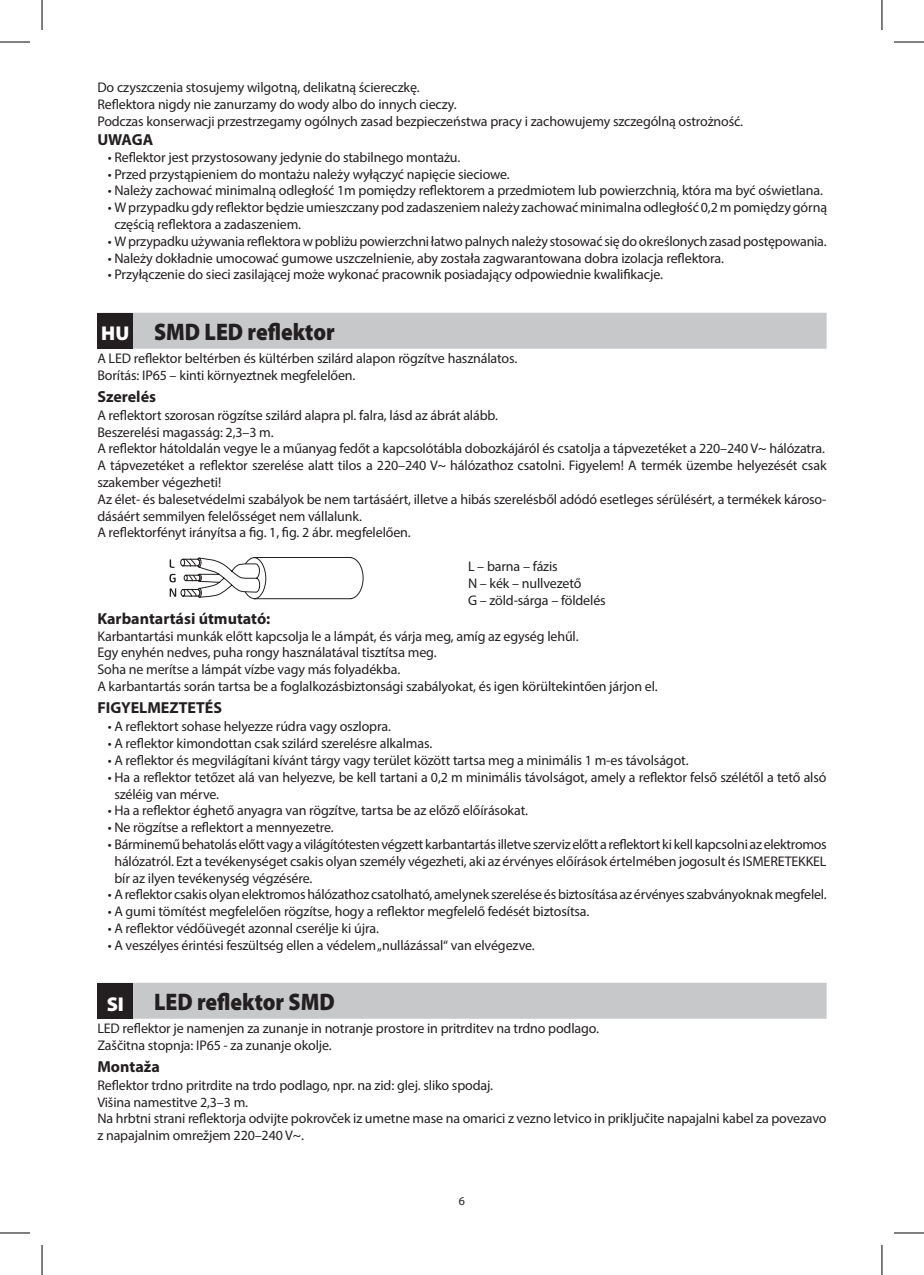
<style>
.page{position:relative;width:924px;height:1275px;background:#fff}
.page>*{position:absolute;margin:0;border:0;box-sizing:border-box;transform-origin:0 0}
.t1{font:900 24px "Myriad Pro";color:#231f20;scale:.9 1}
.t2{font:900 20px "Myriad Pro";color:#fff}
.t3{font:700 16px "Myriad Pro";color:#231f20}
.t4{font:14px/16.8px "Myriad Pro";letter-spacing:-.01em;color:#231f20}
.t5{font:12px "Myriad Pro";color:#231f20}
.s1{font-size:20px;color:#fff}
</style>
<div class="page">
<div style="left:97px;top:313px;width:729px;height:36px;background:#c7c8ca"></div>
<div style="left:97px;top:313px;width:36px;height:35px;background:#231f20"></div>
<svg style="left:169px;top:557px;width:195px;height:43px"></svg>
<div style="left:97px;top:982px;width:729px;height:36px;background:#c7c8ca"></div>
<div style="left:97px;top:983px;width:36px;height:36px;background:#231f20"></div>
<hr style="left:0;top:42px;width:30px;height:1px;background:#000">
<hr style="left:893px;top:42px;width:30px;height:1px;background:#000">
<hr style="left:0;top:1232px;width:30px;height:1px;background:#000">
<hr style="left:893px;top:1232px;width:30px;height:1px;background:#000">
<hr style="left:42px;top:0;width:1px;height:30px;background:#000">
<hr style="left:42px;top:1245px;width:1px;height:30px;background:#000">
<hr style="left:881px;top:0;width:1px;height:30px;background:#000">
<hr style="left:881px;top:1245px;width:1px;height:30px;background:#000">
<p class="t4" style="left:97px;top:79px;width:647px">Do czyszczenia stosujemy wilgotną, delikatną ściereczkę.<br>Reflektora nigdy nie zanurzamy do wody albo do innych cieczy.<br>Podczas konserwacji przestrzegamy ogólnych zasad bezpieczeństwa pracy i zachowujemy szczególną ostrożność.</p>
<p class="t3" style="left:97px;top:129px;width:57px">UWAGA</p>
<p class="t4" style="left:108px;top:148px;width:354px">• Reflektor jest przystosowany jedynie do stabilnego montażu.</p>
<p class="t4" style="left:108px;top:165px;width:403px">• Przed przystąpieniem do montażu należy wyłączyć napięcie sieciowe.</p>
<p class="t4" style="left:108px;top:182px;width:716px">• Należy zachować minimalną odległość 1m pomiędzy reflektorem a przedmiotem lub powierzchnią, która ma być oświetlana.</p>
<p class="t4" style="left:114px;top:199px;width:713px;text-indent:-7px">• W przypadku gdy reflektor będzie umieszczany pod zadaszeniem należy zachować minimalna odległość 0,2 m pomiędzy górną częścią reflektora a zadaszeniem.</p>
<p class="t4" style="left:108px;top:232px;width:720px">• W przypadku używania reflektora w pobliżu powierzchni łatwo palnych należy stosować się do określonych zasad postępowania.</p>
<p class="t4" style="left:108px;top:249px;width:617px">• Należy dokładnie umocować gumowe uszczelnienie, aby została zagwarantowana dobra izolacja reflektora.</p>
<p class="t4" style="left:108px;top:266px;width:556px">• Przyłączenie do sieci zasilającej może wykonać pracownik posiadający odpowiednie kwalifikacje.</p>
<h1 class="t1" style="left:101px;top:316px;width:261px"><span class="s1">HU</span> SMD LED reflektor</h1>
<p class="t4" style="left:97px;top:349px;width:421px">A LED reflektor beltérben és kültérben szilárd alapon rögzítve használatos.<br>Borítás: IP65 – kinti környeztnek megfelelően.</p>
<p class="t3" style="left:97px;top:386px;width:60px">Szerelés</p>
<p class="t4" style="left:97px;top:406px;width:730px">A reflektort szorosan rögzítse szilárd alapra pl. falra, lásd az ábrát alább.<br>Beszerelési magasság: 2,3–3 m.<br>A reflektor hátoldalán vegye le a műanyag fedőt a kapcsolótábla dobozkájáról és csatolja a tápvezetéket a 220–240 V~ hálózatra.<br>A tápvezetéket a reflektor szerelése alatt tilos a 220–240 V~ hálózathoz csatolni. Figyelem! A termék üzembe helyezését csak szakember végezheti!<br>Az élet- és balesetvédelmi szabályok be nem tartásáért, illetve a hibás szerelésből adódó esetleges sérülésért, a termékek károso&shy;dásáért semmilyen felelősséget nem vállalunk.<br>A reflektorfényt irányítsa a fig. 1, fig. 2 ábr. megfelelően.</p>
<p class="t4" style="left:468px;top:558px;width:139px">L – barna – fázis<br>N – kék – nullvezető<br>G – zöld-sárga – földelés</p>
<p class="t3" style="left:97px;top:608px;width:174px">Karbantartási útmutató:</p>
<p class="t4" style="left:97px;top:627px;width:561px">Karbantartási munkák előtt kapcsolja le a lámpát, és várja meg, amíg az egység lehűl.<br>Egy enyhén nedves, puha rongy használatával tisztítsa meg.<br>Soha ne merítse a lámpát vízbe vagy más folyadékba.<br>A karbantartás során tartsa be a foglalkozásbiztonsági szabályokat, és igen körültekintően járjon el.</p>
<p class="t3" style="left:97px;top:697px;width:126px">FIGYELMEZTETÉS</p>
<p class="t4" style="left:108px;top:718px;width:284px">• A reflektort sohase helyezze rúdra vagy oszlopra.</p>
<p class="t4" style="left:108px;top:735px;width:326px">• A reflektor kimondottan csak szilárd szerelésre alkalmas.</p>
<p class="t4" style="left:108px;top:751px;width:582px">• A reflektor és megvilágítani kívánt tárgy vagy terület között tartsa meg a minimális 1 m-es távolságot.</p>
<p class="t4" style="left:114px;top:768px;width:713px;text-indent:-7px">• Ha a reflektor tetőzet alá van helyezve, be kell tartani a 0,2 m minimális távolságot, amely a reflektor felső szélétől a tető alsó széléig van mérve.</p>
<p class="t4" style="left:108px;top:802px;width:422px">• Ha a reflektor éghető anyagra van rögzítve, tartsa be az előző előírásokat.</p>
<p class="t4" style="left:108px;top:819px;width:227px">• Ne rögzítse a reflektort a mennyezetre.</p>
<p class="t4" style="left:114px;top:835px;width:713px;text-align:justify;text-indent:-7px">• Bárminemű behatolás előtt vagy a világítótesten végzett karbantartás illetve szerviz előtt a reflektort ki kell kapcsolni az elektromos hálózatról. Ezt a tevékenységet csakis olyan személy végezheti, aki az érvényes előírások értelmében jogosult és ISMERETEKKEL bír az ilyen tevékenység végzésére.</p>
<p class="t4" style="left:108px;top:886px;width:720px">• A reflektor csakis olyan elektromos hálózathoz csatolható, amelynek szerelése és biztosítása az érvényes szabványoknak megfelel.</p>
<p class="t4" style="left:108px;top:903px;width:483px">• A gumi tömítést megfelelően rögzítse, hogy a reflektor megfelelő fedését biztosítsa.</p>
<p class="t4" style="left:108px;top:919px;width:272px">• A reflektor védőüvegét azonnal cserélje ki újra.</p>
<p class="t4" style="left:108px;top:936px;width:428px">• A veszélyes érintési feszültség ellen a védelem „nullázással“ van elvégezve.</p>
<h2 class="t2" style="left:107px;top:990px;width:19px">SI</h2>
<h1 class="t1" style="left:154px;top:986px;width:202px">LED reflektor SMD</h1>
<p class="t4" style="left:97px;top:1019px;width:503px">LED reflektor je namenjen za zunanje in notranje prostore in pritrditev na trdno podlago.<br>Zaščitna stopnja: IP65 - za zunanje okolje.</p>
<p class="t3" style="left:97px;top:1055px;width:64px">Montaža</p>
<p class="t4" style="left:97px;top:1076px;width:730px">Reflektor trdno pritrdite na trdo podlago, npr. na zid: glej. sliko spodaj.<br>Višina namestitve 2,3–3 m.<br>Na hrbtni strani reflektorja odvijte pokrovček iz umetne mase na omarici z vezno letvico in priključite napajalni kabel za povezavo z napajalnim omrežjem 220–240 V~.</p>
<p class="t5" style="left:458px;top:1193px;width:8px">6</p>
</div>
